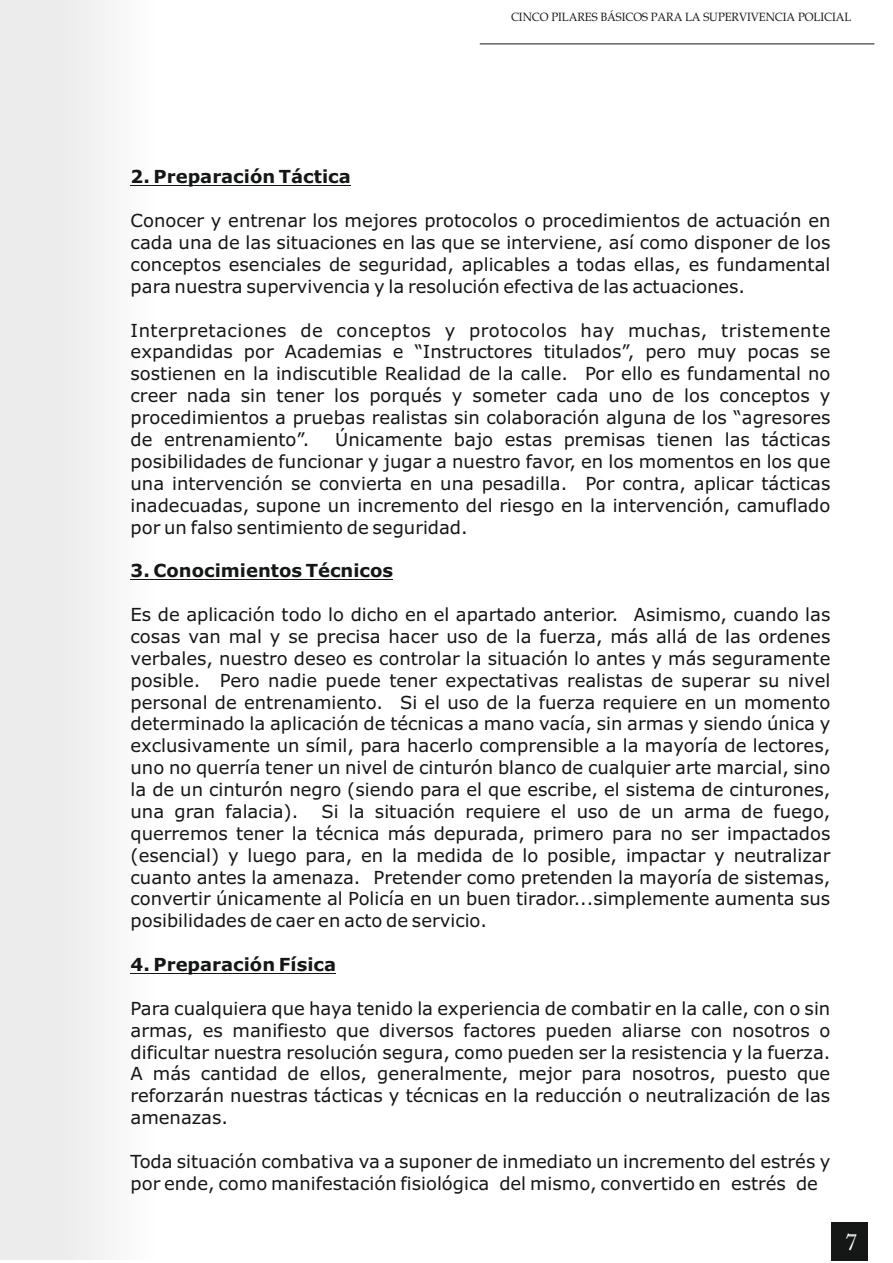
<style>
.page{position:relative;width:893px;height:1263px;background:#fff}
.page>*{position:absolute;margin:0;border:0;box-sizing:border-box;transform-origin:0 0}
.t1{font:23.55px "Imprint MT Shadow";color:#fff}
.t2{font:18px/21.9px "Verdana";color:#151616;text-align:justify}
.t3{font:700 18px "Verdana";color:#151616}
.t4{font:12px "Book Antiqua";color:#151616;scale:.93 1}
</style>
<div class="page">
<div style="left:0;top:1px;width:228px;height:1258px;background:#f6f6f6"></div>
<hr style="left:480px;top:43px;width:394px;height:1px;background:#151616">
<hr style="left:131px;top:185px;width:220px;height:1px;background:#151616">
<hr style="left:131px;top:579px;width:262px;height:1px;background:#151616">
<hr style="left:131px;top:973px;width:205px;height:1px;background:#151616">
<div style="left:831px;top:1222px;width:37px;height:39px;background:#151616"></div>
<p class="t4" style="left:511px;top:13px;width:367px">CINCO PILARES BÁSICOS PARA LA SUPERVIVENCIA POLICIAL</p>
<p class="t3" style="left:131px;top:170px;width:222px">2. Preparación Táctica</p>
<p class="t2" style="left:131px;top:211px;width:701px">Conocer y entrenar los mejores protocolos o procedimientos de actuación en cada una de las situaciones en las que se interviene, así como disponer de los conceptos esenciales de seguridad, aplicables a todas ellas, es fundamental para nuestra supervivencia y la resolución efectiva de las actuaciones.</p>
<p class="t2" style="left:131px;top:321px;width:701px">Interpretaciones de conceptos y protocolos hay muchas, tristemente expandidas por Academias e “Instructores titulados”, pero muy pocas se sostienen en la indiscutible Realidad de la calle. Por ello es fundamental no creer nada sin tener los porqués y someter cada uno de los conceptos y procedimientos a pruebas realistas sin colaboración alguna de los “agresores de entrenamiento”.</p>
<p class="t2" style="left:131px;top:430px;width:701px;text-indent:205px">Únicamente bajo estas premisas tienen las tácticas posibilidades de funcionar y jugar a nuestro favor, en los momentos en los que una intervención se convierta en una pesadilla. Por contra, aplicar tácticas inadecuadas, supone un incremento del riesgo en la intervención, camuflado por un falso sentimiento de seguridad.</p>
<p class="t3" style="left:131px;top:563px;width:264px">3. Conocimientos Técnicos</p>
<p class="t2" style="left:131px;top:605px;width:701px">Es de aplicación todo lo dicho en el apartado anterior. Asimismo, cuando las cosas van mal y se precisa hacer uso de la fuerza, más allá de las ordenes verbales, nuestro deseo es controlar la situación lo antes y más seguramente posible. Pero nadie puede tener expectativas realistas de superar su nivel personal de entrenamiento. Si el uso de la fuerza requiere en un momento determinado la aplicación de técnicas a mano vacía, sin armas y siendo única y exclusivamente un símil, para hacerlo comprensible a la mayoría de lectores, uno no querría tener un nivel de cinturón blanco de cualquier arte marcial, sino la de un cinturón negro (siendo para el que escribe, el sistema de cinturones, una gran falacia).</p>
<p class="t2" style="left:131px;top:802px;width:701px;text-indent:191px">Si la situación requiere el uso de un arma de fuego, querremos tener la técnica más depurada, primero para no ser impactados (esencial) y luego para, en la medida de lo posible, impactar y neutralizar cuanto antes la amenaza. Pretender como pretenden la mayoría de sistemas, convertir únicamente al Policía en un buen tirador...simplemente aumenta sus posibilidades de caer en acto de servicio.</p>
<p class="t3" style="left:131px;top:957px;width:207px">4. Preparación Física</p>
<p class="t2" style="left:131px;top:999px;width:701px">Para cualquiera que haya tenido la experiencia de combatir en la calle, con o sin armas, es manifiesto que diversos factores pueden aliarse con nosotros o dificultar nuestra resolución segura, como pueden ser la resistencia y la fuerza.<br>A más cantidad de ellos, generalmente, mejor para nosotros, puesto que reforzarán nuestras tácticas y técnicas en la reducción o neutralización de las amenazas.</p>
<p class="t2" style="left:131px;top:1152px;width:701px">Toda situación combativa va a suponer de inmediato un incremento del estrés y por ende, como manifestación fisiológica del mismo, convertido en estrés de</p>
<h1 class="t1" style="left:846px;top:1233px;width:14px">7</h1>
</div>
